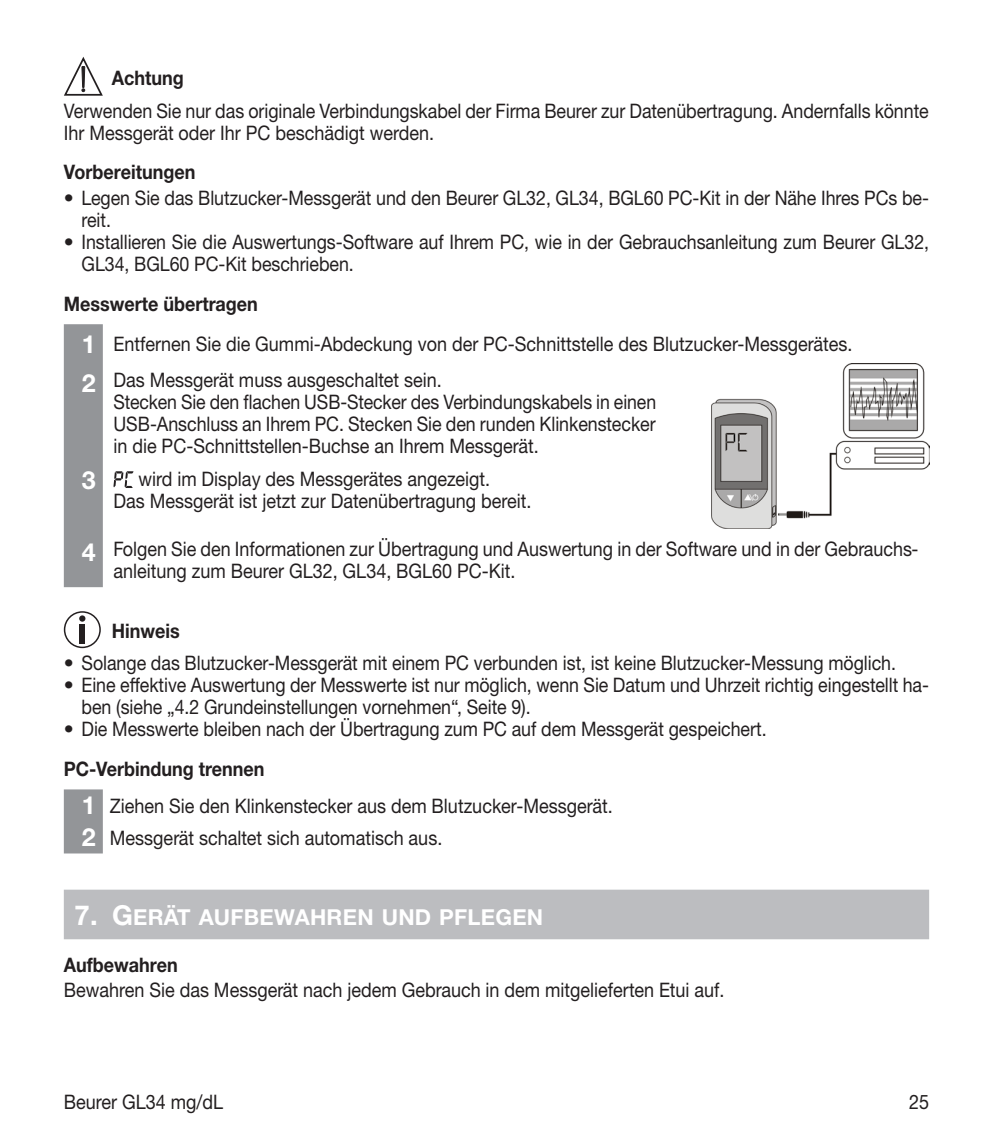
<style>
.page{position:relative;width:993px;height:1134px;background:#fff}
.page>*{position:absolute;margin:0;border:0;box-sizing:border-box;transform-origin:0 0}
.t1{font:700 25px "Helvetica Neue LTW1 G";color:#fff}
.t2{font:22px "Helvetica Neue LTW1 G Bd SC800";letter-spacing:.015em;color:#fff}
.t3{font:20px/22px "Helvetica Neue LTW1 G";letter-spacing:-.005em;color:#231f20;scale:.9 1}
.t4{font:20px/22px "Helvetica Neue LTW1 G";letter-spacing:-.005em;color:#231f20}
.t5{font:20px/22px "Helvetica Neue LTW1 G";letter-spacing:-.005em;color:#231f20;scale:.89 1}
.t6{font:700 20px "Helvetica Neue LTW1 G";color:#231f20;scale:.9 1}
.s1{font-weight:700}
.s2{font-weight:700;font-size:25px;color:#fff}
.s3{font-size:27.5px}
</style>
<div class="page">
<div style="left:64px;top:890px;width:864px;height:49px;background:#bcbdc0"></div>
<svg style="left:64px;top:57px;width:39px;height:39px"></svg>
<div style="left:82px;top:66px;width:3px;height:22px;border:1px solid #231f20"></div>
<div style="left:64px;top:324px;width:39px;height:263px;background:#939598"></div>
<img style="left:711px;top:363px;width:217px;height:165px">
<svg style="left:113px;top:471px;width:20px;height:17px"></svg>
<div style="left:64px;top:611px;width:37px;height:37px;border:2px solid #231f20;border-radius:50%"></div>
<div style="left:79px;top:615px;width:6px;height:7px;background:#231f20;border-radius:50%"></div>
<div style="left:79px;top:624px;width:6px;height:19px;background:#231f20"></div>
<div style="left:64px;top:789px;width:39px;height:64px;background:#939598"></div>
<p class="t6" style="left:112px;top:66px;width:82px">Achtung</p>
<p class="t5" style="left:64px;top:99px;width:972px">Verwenden Sie nur das originale Verbindungskabel der Firma Beurer zur Datenübertragung. Andernfalls könnte<br>Ihr Messgerät oder Ihr PC beschädigt werden.</p>
<p class="t6" style="left:64px;top:160px;width:148px">Vorbereitungen</p>
<p class="t4" style="left:81px;top:187px;width:848px;text-indent:-18px">• Legen Sie das Blutzucker-Messgerät und den Beurer GL32, GL34, BGL60 PC-Kit in der Nähe Ihres PCs be&shy;reit.</p>
<p class="t4" style="left:81px;top:231px;width:848px;text-indent:-18px">• Installieren Sie die Auswertungs-Software auf Ihrem PC, wie in der Gebrauchsanleitung zum Beurer GL32,<br>GL34, BGL60 PC-Kit beschrieben.</p>
<p class="t3" style="left:82px;top:283px;width:857px;line-height:40.2px;text-indent:-18px"><span class="s1">Messwerte übertragen<br></span><span class="s2">1</span> Entfernen Sie die Gummi-Abdeckung von der PC-Schnittstelle des Blutzucker-Messgerätes.</p>
<p class="t3" style="left:113px;top:369px;width:604px;text-indent:-32px"><span class="s2">2</span> Das Messgerät muss ausgeschaltet sein.<br>Stecken Sie den flachen USB-Stecker des Verbindungskabels in einen USB-Anschluss an Ihrem PC. Stecken Sie den runden Klinkenstecker in die PC-Schnittstellen-Buchse an Ihrem Messgerät.</p>
<p class="t1" style="left:82px;top:465px;width:15px">3</p>
<p class="t3" style="left:113px;top:468px;width:466px;text-indent:25px">wird im Display des Messgerätes angezeigt.<br>Das Messgerät ist jetzt zur Datenübertragung bereit.</p>
<p class="t3" style="left:113px;top:538px;width:895px;text-indent:-32px"><span class="s2">4</span> Folgen Sie den Informationen zur Übertragung und Auswertung in der Software und in der Gebrauchs&shy;anleitung zum Beurer GL32, GL34, BGL60 PC-Kit.</p>
<p class="t6" style="left:112px;top:618px;width:77px">Hinweis</p>
<p class="t4" style="left:64px;top:652px;width:833px">• Solange das Blutzucker-Messgerät mit einem PC verbunden ist, ist keine Blutzucker-Messung möglich.</p>
<p class="t4" style="left:81px;top:674px;width:848px;text-indent:-18px">• Eine effektive Auswertung der Messwerte ist nur möglich, wenn Sie Datum und Uhrzeit richtig eingestellt ha&shy;ben (siehe „4.2 Grundeinstellungen vornehmen“, Seite 9).</p>
<p class="t4" style="left:64px;top:718px;width:704px">• Die Messwerte bleiben nach der Übertragung zum PC auf dem Messgerät gespeichert.</p>
<p class="t3" style="left:82px;top:750px;width:591px;line-height:36.8px;text-indent:-18px"><span class="s1">PC-Verbindung trennen<br></span><span class="s2">1</span> Ziehen Sie den Klinkenstecker aus dem Blutzucker-Messgerät.</p>
<p class="t3" style="left:82px;top:826px;width:402px"><span class="s2">2</span> Messgerät schaltet sich automatisch aus.</p>
<p class="t2" style="left:74px;top:904px;width:470px"><span class="s3">7. G</span>ERÄT AUFBEWAHREN UND PFLEGEN</p>
<p class="t6" style="left:64px;top:952px;width:128px">Aufbewahren</p>
<p class="t3" style="left:64px;top:979px;width:735px">Bewahren Sie das Messgerät nach jedem Gebrauch in dem mitgelieferten Etui auf.</p>
<p class="t3" style="left:64px;top:1091px;width:178px">Beurer GL34 mg/dL</p>
<p class="t3" style="left:908px;top:1091px;width:24px">25</p>
</div>
